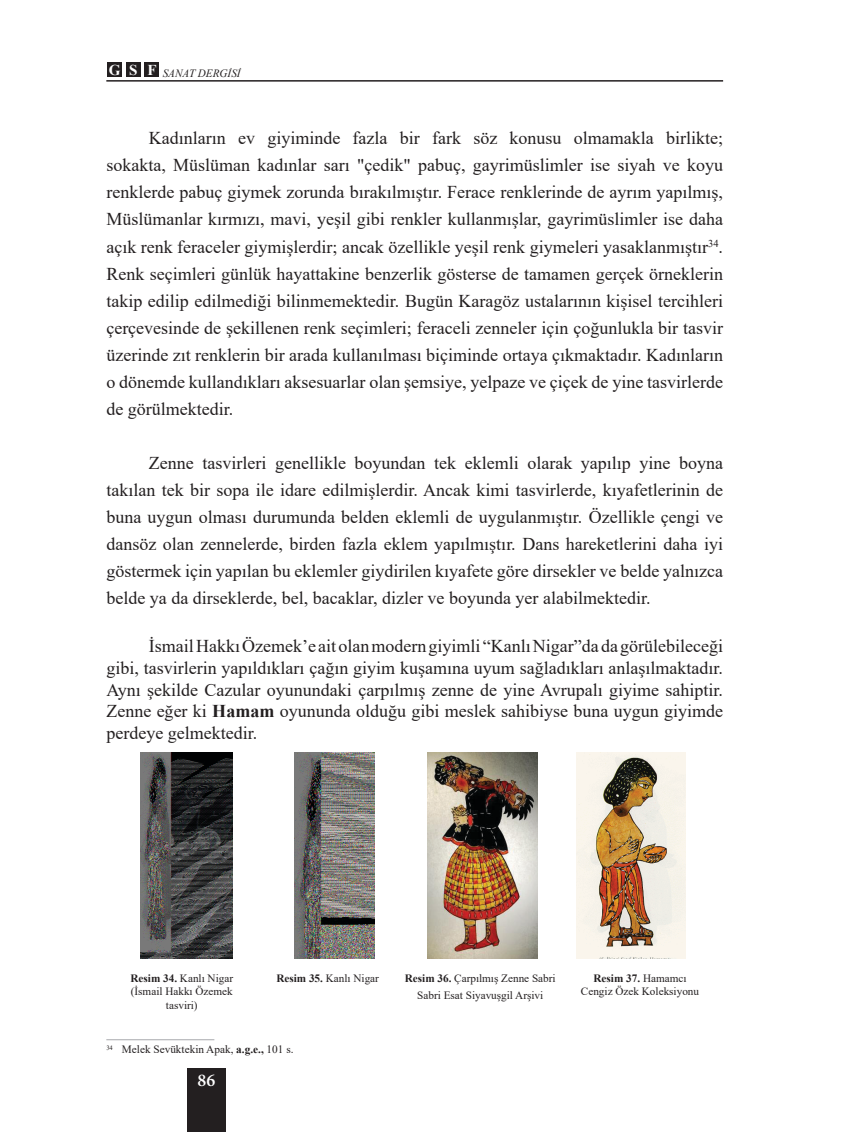
<style>
.page{position:relative;width:855px;height:1132px;background:#fff}
.page>*{position:absolute;margin:0;border:0;box-sizing:border-box;transform-origin:0 0}
.t1{font:18px/27px "Times New Roman";color:#231f20;text-align:justify}
.t2{font:600 18px "Minion Pro";color:#fff}
.DİPNOT{font:11.25px/13.5px "Times New Roman";color:#231f20;text-align:center}
.t3{font:italic 11.25px "Times New Roman";color:#231f20}
.t4{font:700 11.25px "Times New Roman";color:#231f20}
.s1{font-weight:700}
.s2{font-weight:400}
</style>
<div class="page">
<hr style="left:106px;top:80px;width:617px;height:2px;background:#231f20">
<div style="left:187px;top:1067px;width:38px;height:64px;background:#231f20"></div>
<div style="left:107px;top:62px;width:15px;height:15px;background:#231f20"></div>
<div style="left:126px;top:62px;width:15px;height:15px;background:#231f20"></div>
<div style="left:144px;top:62px;width:15px;height:15px;background:#231f20"></div>
<hr style="left:106px;top:1039px;width:108px;height:1px;background:#a7a9ac">
<img style="left:141px;top:752px;width:91px;height:206px">
<img style="left:295px;top:752px;width:80px;height:206px">
<img style="left:428px;top:752px;width:110px;height:206px">
<img style="left:576px;top:752px;width:110px;height:206px">
<p class="t3" style="left:109px;top:65px;width:133px"><sup>G</sup> <sup>S</sup> <sup>F</sup> SANAT DERGİSİ</p>
<p class="t1" style="left:106px;top:124px;width:618px;text-indent:43px">Kadınların ev giyiminde fazla bir fark söz konusu olmamakla birlikte; sokakta, Müslüman kadınlar sarı "çedik" pabuç, gayrimüslimler ise siyah ve koyu renklerde pabuç giymek zorunda bırakılmıştır. Ferace renklerinde de ayrım yapılmış, Müslümanlar kırmızı, mavi, yeşil gibi renkler kullanmışlar, gayrimüslimler ise daha açık renk feraceler giymişlerdir; ancak özellikle yeşil renk giymeleri yasaklanmıştır<sup>34</sup>.<br>Renk seçimleri günlük hayattakine benzerlik gösterse de tamamen gerçek örneklerin takip edilip edilmediği bilinmemektedir. Bugün Karagöz ustalarının kişisel tercihleri çerçevesinde de şekillenen renk seçimleri; feraceli zenneler için çoğunlukla bir tasvir üzerinde zıt renklerin bir arada kullanılması biçiminde ortaya çıkmaktadır. Kadınların o dönemde kullandıkları aksesuarlar olan şemsiye, yelpaze ve çiçek de yine tasvirlerde de görülmektedir.</p>
<p class="t1" style="left:106px;top:448px;width:618px;text-indent:43px">Zenne tasvirleri genellikle boyundan tek eklemli olarak yapılıp yine boyna takılan tek bir sopa ile idare edilmişlerdir. Ancak kimi tasvirlerde, kıyafetlerinin de buna uygun olması durumunda belden eklemli de uygulanmıştır. Özellikle çengi ve dansöz olan zennelerde, birden fazla eklem yapılmıştır. Dans hareketlerini daha iyi göstermek için yapılan bu eklemler giydirilen kıyafete göre dirsekler ve belde yalnızca belde ya da dirseklerde, bel, bacaklar, dizler ve boyunda yer alabilmektedir.</p>
<p class="t1" style="left:106px;top:634px;width:618px;line-height:21.6px;text-indent:43px">İsmail Hakkı Özemek’e ait olan modern giyimli “Kanlı Nigar”da da görülebileceği gibi, tasvirlerin yapıldıkları çağın giyim kuşamına uyum sağladıkları anlaşılmaktadır.<br>Aynı şekilde Cazular oyunundaki çarpılmış zenne de yine Avrupalı giyime sahiptir.<br>Zenne eğer ki <span class="s1">Hamam</span> oyununda olduğu gibi meslek sahibiyse buna uygun giyimde perdeye gelmektedir.</p>
<p class="DİPNOT" style="left:130px;top:970px;width:104px"><span class="s1">Resim 34.</span> Kanlı Nigar</p>
<p class="DİPNOT" style="left:131px;top:984px;width:103px">(İsmail Hakkı Özemek tasviri)</p>
<p class="DİPNOT" style="left:276px;top:970px;width:104px"><span class="s1">Resim 35.</span> Kanlı Nigar</p>
<p class="DİPNOT" style="left:106px;top:1041px;width:189px"><sup>34</sup> Melek Sevüktekin Apak, <span class="s1">a.g.e.,</span> 101 s.</p>
<p class="t2" style="left:197px;top:1067px;width:19px">86</p>
<p class="DİPNOT" style="left:405px;top:970px;width:152px"><span class="s1">Resim 36.</span> Çarpılmış Zenne Sabri</p>
<p class="DİPNOT" style="left:417px;top:987px;width:127px">Sabri Esat Siyavuşgil Arşivi</p>
<p class="t4" style="left:593px;top:969px;width:94px">Resim 37. <span class="s2">Hamamcı</span></p>
<p class="DİPNOT" style="left:581px;top:984px;width:120px">Cengiz Özek Koleksiyonu</p>
</div>
